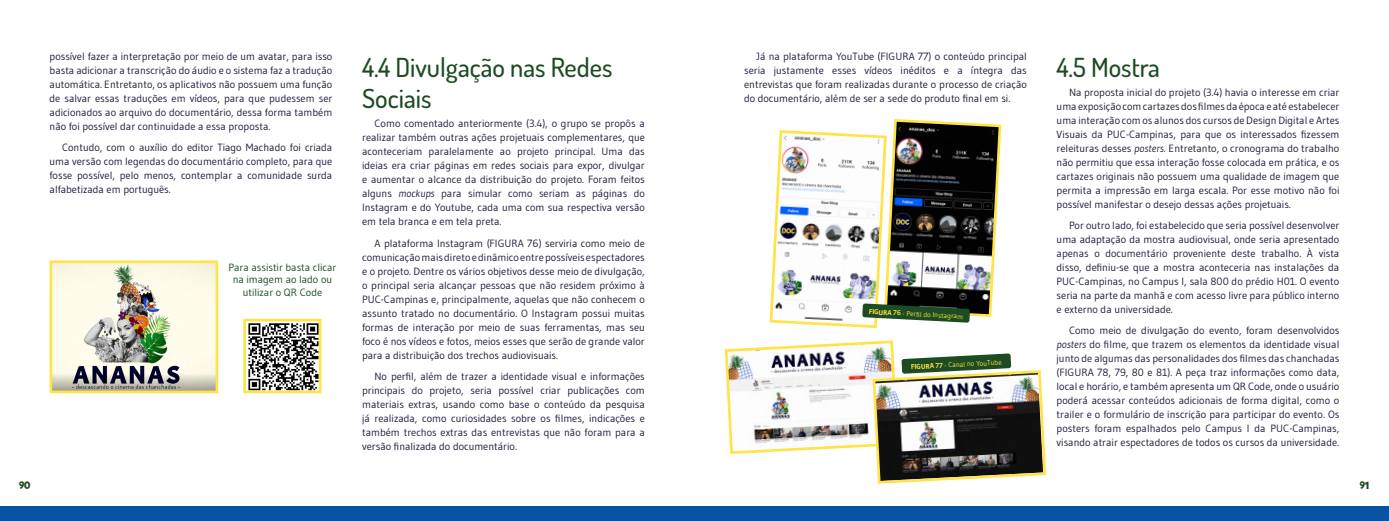
<style>
.page{position:relative;width:1389px;height:521px;background:#fff}
.page>*{position:absolute;margin:0;border:0;box-sizing:border-box;transform-origin:0 0}
.t1{font:500 26.25px/31.5px "Dosis";color:#1d4b22}
.t2{font:10.5px/14px "Gudea";color:#1d1c3b;text-align:justify}
.t3{font:10.5px/12.6px "Gudea";color:#1d4b22;text-align:center}
.t4{font:10.5px "Blue Lagoon";color:#1d4b22}
.t5{font:7px "Gudea";color:#ffe347}
.s1{font-style:italic}
.s2{font-weight:700}
</style>
<div class="page">
<div style="left:0;top:506px;width:1389px;height:15px;background:#0753a1"></div>
<img style="left:54px;top:264px;width:160px;height:125px">
<div style="left:50px;top:260px;width:168px;height:133px;border:3px solid #ffe347"></div>
<img style="left:248px;top:323px;width:70px;height:66px">
<div style="left:243px;top:319px;width:79px;height:74px;border:3px solid #ffe347"></div>
<svg style="left:769px;top:119px;width:233px;height:209px"></svg>
<svg style="left:724px;top:340px;width:323px;height:144px"></svg>
<p class="t2" style="left:50px;top:49px;width:284px">possível fazer a interpretação por meio de um avatar, para isso basta adicionar a transcrição do áudio e o sistema faz a tradução automática. Entretanto, os aplicativos não possuem uma função de salvar essas traduções em vídeos, para que pudessem ser adicionados ao arquivo do documentário, dessa forma também não foi possível dar continuidade a essa proposta.</p>
<p class="t2" style="left:50px;top:140px;width:284px;text-indent:12px">Contudo, com o auxílio do editor Tiago Machado foi criada uma versão com legendas do documentário completo, para que fosse possível, pelo menos, contemplar a comunidade surda alfabetizada em português.</p>
<p class="t3" style="left:228px;top:260px;width:110px">Para assistir basta clicar na imagem ao lado ou utilizar o QR Code</p>
<h1 class="t1" style="left:362px;top:50px;width:252px">4.4 Divulgação nas Redes<br>Sociais</h1>
<p class="t2" style="left:362px;top:116px;width:284px;text-indent:12px">Como comentado anteriormente (3.4), o grupo se propôs a realizar também outras ações projetuais complementares, que aconteceriam paralelamente ao projeto principal. Uma das ideias era criar páginas em redes sociais para expor, divulgar e aumentar o alcance da distribuição do projeto. Foram feitos alguns <span class="s1">mockups</span> para simular como seriam as páginas do Instagram e do Youtube, cada uma com sua respectiva versão em tela branca e em tela preta.</p>
<p class="t2" style="left:362px;top:236px;width:284px;text-indent:12px">A plataforma Instagram (FIGURA 76) serviria como meio de comunicação mais direto e dinâmico entre possíveis espectadores e o projeto. Dentre os vários objetivos desse meio de divulgação, o principal seria alcançar pessoas que não residem próximo à PUC-Campinas e, principalmente, aquelas que não conhecem o assunto tratado no documentário. O Instagram possui muitas formas de interação por meio de suas ferramentas, mas seu foco é nos vídeos e fotos, meios esses que serão de grande valor para a distribuição dos trechos audiovisuais.</p>
<p class="t2" style="left:362px;top:369px;width:284px;text-indent:12px">No perfil, além de trazer a identidade visual e informações principais do projeto, seria possível criar publicações com materiais extras, usando como base o conteúdo da pesquisa já realizada, como curiosidades sobre os filmes, indicações e também trechos extras das entrevistas que não foram para a versão finalizada do documentário.</p>
<p class="t2" style="left:744px;top:49px;width:284px;text-indent:12px">Já na plataforma YouTube (FIGURA 77) o conteúdo principal seria justamente esses vídeos inéditos e a íntegra das entrevistas que foram realizadas durante o processo de criação do documentário, além de ser a sede do produto final em si.</p>
<h1 class="t1" style="left:1057px;top:50px;width:105px">4.5 Mostra</h1>
<p class="t2" style="left:1057px;top:85px;width:284px;text-indent:12px">Na proposta inicial do projeto (3.4) havia o interesse em criar uma exposição com cartazes dos filmes da época e até estabelecer uma interação com os alunos dos cursos de Design Digital e Artes Visuais da PUC-Campinas, para que os interessados fizessem releituras desses <span class="s1">posters</span>. Entretanto, o cronograma do trabalho não permitiu que essa interação fosse colocada em prática, e os cartazes originais não possuem uma qualidade de imagem que permita a impressão em larga escala. Por esse motivo não foi possível manifestar o desejo dessas ações projetuais.</p>
<p class="t2" style="left:1057px;top:218px;width:284px;text-indent:12px">Por outro lado, foi estabelecido que seria possível desenvolver uma adaptação da mostra audiovisual, onde seria apresentado apenas o documentário proveniente deste trabalho. À vista disso, definiu-se que a mostra aconteceria nas instalações da PUC-Campinas, no Campus I, sala 800 do prédio H01. O evento seria na parte da manhã e com acesso livre para público interno e externo da universidade.</p>
<p class="t2" style="left:1057px;top:324px;width:284px;text-indent:12px">Como meio de divulgação do evento, foram desenvolvidos <span class="s1">posters</span> do filme, que trazem os elementos da identidade visual junto de algumas das personalidades dos filmes das chanchadas (FIGURA 78, 79, 80 e 81). A peça traz informações como data, local e horário, e também apresenta um QR Code, onde o usuário poderá acessar conteúdos adicionais de forma digital, como o trailer e o formulário de inscrição para participar do evento. Os posters foram espalhados pelo Campus I da PUC-Campinas, visando atrair espectadores de todos os cursos da universidade.</p>
<p class="t5" style="left:869px;top:307px;width:96px;rotate:3deg"><span class="s2">FIGURA 76</span> - Perfi l do Instagram</p>
<p class="t5" style="left:911px;top:362px;width:92px;rotate:-3deg"><span class="s2">FIGURA 77</span> - Canal no YouTube</p>
<p class="t4" style="left:19px;top:478px;width:13px">90</p>
<p class="t4" style="left:1360px;top:478px;width:10px">91</p>
</div>
